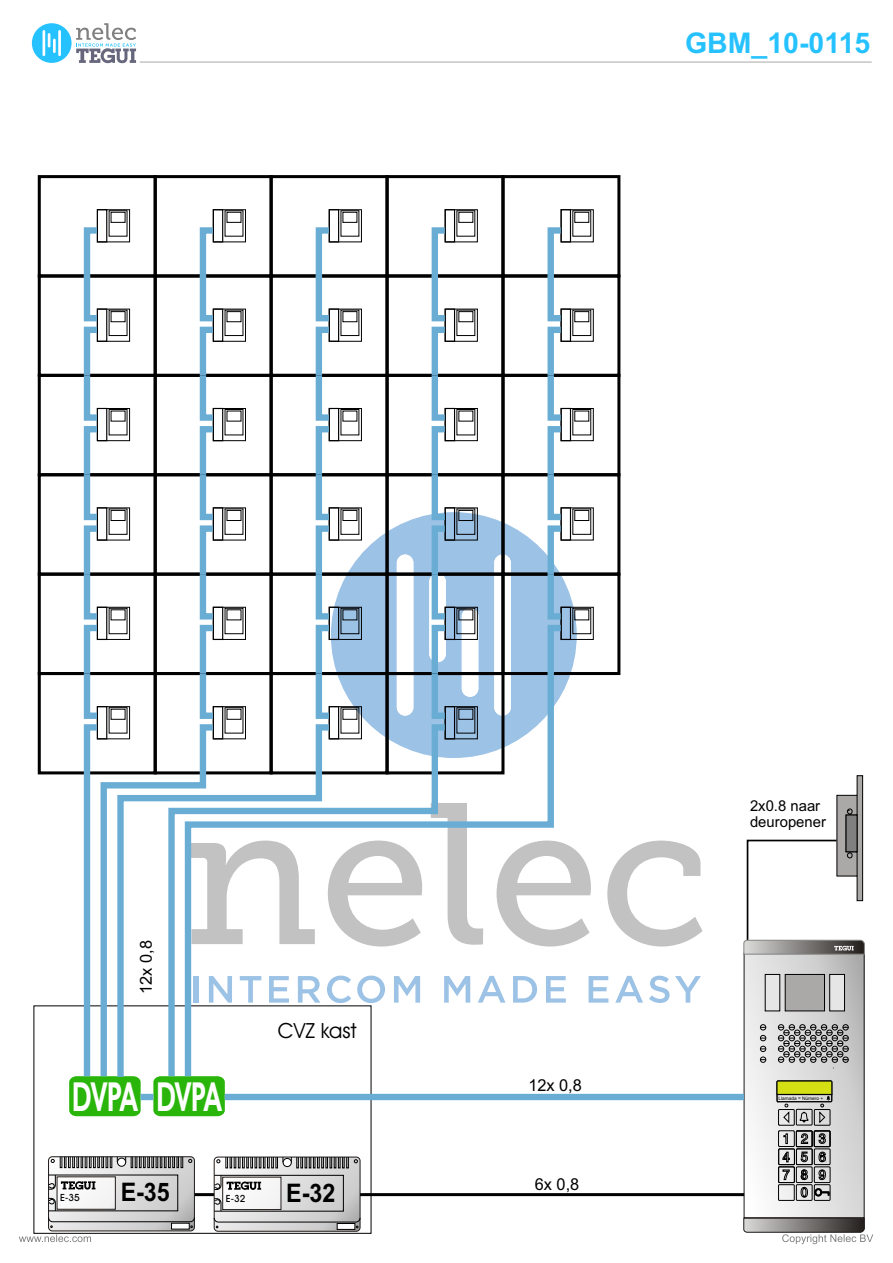
<style>
.page{position:relative;width:893px;height:1263px;background:#fff}
.page>*{position:absolute;margin:0;border:0;box-sizing:border-box;transform-origin:0 0}
.t1{font:700 40.2px "Avant Garde IT Cby BT";letter-spacing:-.02em;color:#fff;scale:.7 1}
.t2{font:700 28.5px "Arial";color:#26c2ff}
.t3{font:700 25.5px "Arial";color:#000;scale:.91 1}
.t4{font:21px "Avant Garde IT Cby BT";color:#000}
.t5{font:16.5px "Arial";color:#000}
.t6{font:15px/16.8px "Arial";color:#000}
.t7{font:500 9.9px "Avant Garde IT Cby BT";color:#000}
.t8{font:4.8px "Arial";color:#000}
</style>
<div class="page">
<hr style="left:140px;top:61px;width:732px;height:2px;background:#ccc">
<svg style="left:567px;top:845px;width:24px;height:99px"></svg>
<svg style="left:607px;top:840px;width:95px;height:106px"></svg>
<svg style="left:589px;top:976px;width:19px;height:27px"></svg>
<svg style="left:615px;top:976px;width:28px;height:27px"></svg>
<svg style="left:649px;top:976px;width:52px;height:27px"></svg>
<svg style="left:422px;top:512px;width:155px;height:171px;fill:#9cc2e6"></svg>
<div style="left:494px;top:554px;width:17px;height:162px;background:#fff;border-radius:8px"></div>
<svg style="left:462px;top:608px;width:16px;height:89px"></svg>
<div style="left:32px;top:23px;width:40px;height:40px;background:#26c2ff;border-radius:50%"></div>
<hr style="left:43px;top:30px;width:2px;height:26px;background:#fff">
<svg style="left:48px;top:33px;width:2px;height:14px"></svg>
<hr style="left:58px;top:30px;width:3px;height:26px;background:#fff">
<hr style="left:53px;top:39px;width:3px;height:14px;background:#fff">
<svg style="left:76px;top:23px;width:60px;height:40px"></svg>
<div style="left:38px;top:274px;width:119px;height:103px;border:3px solid #000"></div>
<div style="left:501px;top:274px;width:119px;height:103px;border:3px solid #000"></div>
<div style="left:38px;top:374px;width:119px;height:102px;border:3px solid #000"></div>
<div style="left:386px;top:374px;width:118px;height:102px;border:3px solid #000"></div>
<div style="left:501px;top:374px;width:119px;height:102px;border:3px solid #000"></div>
<div style="left:38px;top:473px;width:119px;height:103px;border:3px solid #000"></div>
<div style="left:386px;top:473px;width:118px;height:103px;border:3px solid #000"></div>
<div style="left:501px;top:473px;width:119px;height:103px;border:3px solid #000"></div>
<div style="left:38px;top:573px;width:119px;height:102px;border:3px solid #000"></div>
<div style="left:386px;top:573px;width:118px;height:102px;border:3px solid #000"></div>
<div style="left:501px;top:573px;width:119px;height:102px;border:3px solid #000"></div>
<div style="left:38px;top:672px;width:119px;height:102px;border:3px solid #000"></div>
<div style="left:38px;top:175px;width:119px;height:102px;border:3px solid #000"></div>
<div style="left:154px;top:175px;width:119px;height:102px;border:3px solid #000"></div>
<div style="left:270px;top:175px;width:119px;height:102px;border:3px solid #000"></div>
<div style="left:386px;top:175px;width:118px;height:102px;border:3px solid #000"></div>
<div style="left:501px;top:175px;width:119px;height:102px;border:3px solid #000"></div>
<div style="left:445px;top:309px;width:33px;height:33px;border:1px solid #000"></div>
<div style="left:445px;top:308px;width:10px;height:34px;border:1px solid #000"></div>
<div style="left:457px;top:310px;width:18px;height:26px;border:1px solid #000"></div>
<div style="left:561px;top:309px;width:33px;height:33px;border:1px solid #000"></div>
<div style="left:560px;top:308px;width:11px;height:34px;border:1px solid #000"></div>
<div style="left:573px;top:310px;width:18px;height:26px;border:1px solid #000"></div>
<div style="left:445px;top:408px;width:33px;height:33px;border:1px solid #000"></div>
<div style="left:445px;top:408px;width:10px;height:33px;border:1px solid #000"></div>
<div style="left:561px;top:408px;width:33px;height:33px;border:1px solid #000"></div>
<div style="left:560px;top:408px;width:11px;height:33px;border:1px solid #000"></div>
<div style="left:445px;top:507px;width:33px;height:33px;border:1px solid #000"></div>
<div style="left:445px;top:507px;width:10px;height:34px;border:1px solid #000"></div>
<div style="left:459px;top:510px;width:14px;height:11px;border:1px solid #000"></div>
<div style="left:561px;top:507px;width:33px;height:33px;border:1px solid #000"></div>
<div style="left:560px;top:507px;width:11px;height:34px;border:1px solid #000"></div>
<div style="left:575px;top:510px;width:14px;height:11px;border:1px solid #000"></div>
<div style="left:445px;top:607px;width:33px;height:33px;border:1px solid #000"></div>
<div style="left:445px;top:607px;width:10px;height:33px;border:1px solid #000"></div>
<div style="left:457px;top:608px;width:18px;height:26px;border:1px solid #000"></div>
<div style="left:561px;top:607px;width:33px;height:33px;border:1px solid #000"></div>
<div style="left:560px;top:607px;width:11px;height:33px;border:1px solid #000"></div>
<div style="left:573px;top:608px;width:18px;height:26px;border:1px solid #000"></div>
<div style="left:97px;top:209px;width:33px;height:33px;border:1px solid #000"></div>
<div style="left:97px;top:209px;width:10px;height:33px;border:1px solid #000"></div>
<div style="left:213px;top:209px;width:33px;height:33px;border:1px solid #000"></div>
<div style="left:213px;top:209px;width:10px;height:33px;border:1px solid #000"></div>
<div style="left:329px;top:209px;width:33px;height:33px;border:1px solid #000"></div>
<div style="left:329px;top:209px;width:10px;height:33px;border:1px solid #000"></div>
<div style="left:445px;top:209px;width:33px;height:33px;border:1px solid #000"></div>
<div style="left:445px;top:209px;width:10px;height:33px;border:1px solid #000"></div>
<div style="left:561px;top:209px;width:33px;height:33px;border:1px solid #000"></div>
<div style="left:560px;top:209px;width:11px;height:33px;border:1px solid #000"></div>
<svg style="left:746px;top:955px;width:116px;height:261px"></svg>
<svg style="left:743px;top:1218px;width:130px;height:26px"></svg>
<div style="left:796px;top:1184px;width:16px;height:16px;border:1px solid #000"></div>
<div style="left:814px;top:1184px;width:16px;height:16px;border:1px solid #000"></div>
<svg style="left:760px;top:1024px;width:6px;height:38px"></svg>
<div style="left:778px;top:1184px;width:16px;height:16px;border:1px solid #000"></div>
<svg style="left:765px;top:974px;width:80px;height:37px;background:#b1afaf"></svg>
<svg style="left:743px;top:775px;width:122px;height:179px"></svg>
<svg style="left:777px;top:1081px;width:55px;height:116px;background:#a4a590"></svg>
<hr style="left:777px;top:1094px;width:55px;height:1px;background:#000">
<svg style="left:778px;top:1024px;width:70px;height:45px;background:#959595"></svg>
<hr style="left:194px;top:1193px;width:20px;height:3px;background:#000">
<svg style="left:49px;top:1157px;width:145px;height:74px;background:#cac9c9"></svg>
<svg style="left:51px;top:1156px;width:67px;height:12px"></svg>
<svg style="left:48px;top:1198px;width:8px;height:13px"></svg>
<div style="left:57px;top:1177px;width:58px;height:32px;background:#f6f6f6"></div>
<div style="left:117px;top:1158px;width:9px;height:8px;background:#fff;border:1px solid #000;border-radius:50%"></div>
<svg style="left:125px;top:1156px;width:67px;height:12px"></svg>
<svg style="left:19px;top:1217px;width:176px;height:25px"></svg>
<svg style="left:48px;top:1174px;width:47px;height:17px"></svg>
<svg style="left:214px;top:1157px;width:146px;height:74px;background:#d1d1d1"></svg>
<div style="left:214px;top:1157px;width:146px;height:74px;border:1px solid #1f1a17;border-radius:4px"></div>
<svg style="left:226px;top:1157px;width:58px;height:11px"></svg>
<svg style="left:217px;top:1159px;width:3px;height:4px"></svg>
<div style="left:214px;top:1175px;width:130px;height:36px;border:1px solid #000"></div>
<svg style="left:214px;top:1175px;width:7px;height:15px"></svg>
<svg style="left:214px;top:1198px;width:7px;height:13px"></svg>
<div style="left:223px;top:1177px;width:58px;height:32px;background:#f7f7f7"></div>
<div style="left:222px;top:1177px;width:59px;height:33px;border:1px solid #1f1a17"></div>
<div style="left:283px;top:1158px;width:9px;height:9px;background:#fff;border:1px solid #000;border-radius:50%"></div>
<svg style="left:291px;top:1157px;width:67px;height:11px"></svg>
<svg style="left:214px;top:1217px;width:146px;height:13px;background:#bfbfbf"></svg>
<svg style="left:227px;top:1181px;width:34px;height:9px"></svg>
<svg style="left:422px;top:622px;width:145px;height:381px"></svg>
<svg style="left:422px;top:721px;width:29px;height:282px"></svg>
<svg style="left:544px;top:224px;width:23px;height:399px"></svg>
<svg style="left:69px;top:224px;width:353px;height:892px"></svg>
<svg style="left:428px;top:224px;width:23px;height:498px"></svg>
<hr style="left:360px;top:1193px;width:384px;height:3px;background:#000">
<div style="left:225px;top:1094px;width:519px;height:6px;background:#69add4"></div>
<div style="left:141px;top:1094px;width:12px;height:6px;background:#69add4"></div>
<h2 class="t2" style="left:685px;top:33px;width:187px">GBM_10-0115</h2>
<p class="t5" style="left:140px;top:994px;width:55px;rotate:-90deg">12x 0,8</p>
<h3 class="t4" style="left:278px;top:1022px;width:80px">CVZ kast</h3>
<h1 class="t1" style="left:72px;top:1080px;width:215px">DVPA DVPA</h1>
<p class="t5" style="left:528px;top:1079px;width:55px">12x 0,8</p>
<p class="t7" style="left:60px;top:1194px;width:21px">E-35</p>
<h3 class="t3" style="left:121px;top:1183px;width:56px">E-35</h3>
<p class="t7" style="left:226px;top:1194px;width:21px">E-32</p>
<h3 class="t3" style="left:286px;top:1183px;width:56px">E-32</h3>
<p class="t5" style="left:535px;top:1178px;width:46px">6x 0,8</p>
<p class="t6" style="left:750px;top:798px;width:77px">2x0.8 naar deuropener</p>
<p class="t8" style="left:778px;top:1096px;width:46px">Llamada = Número +</p>
</div>
